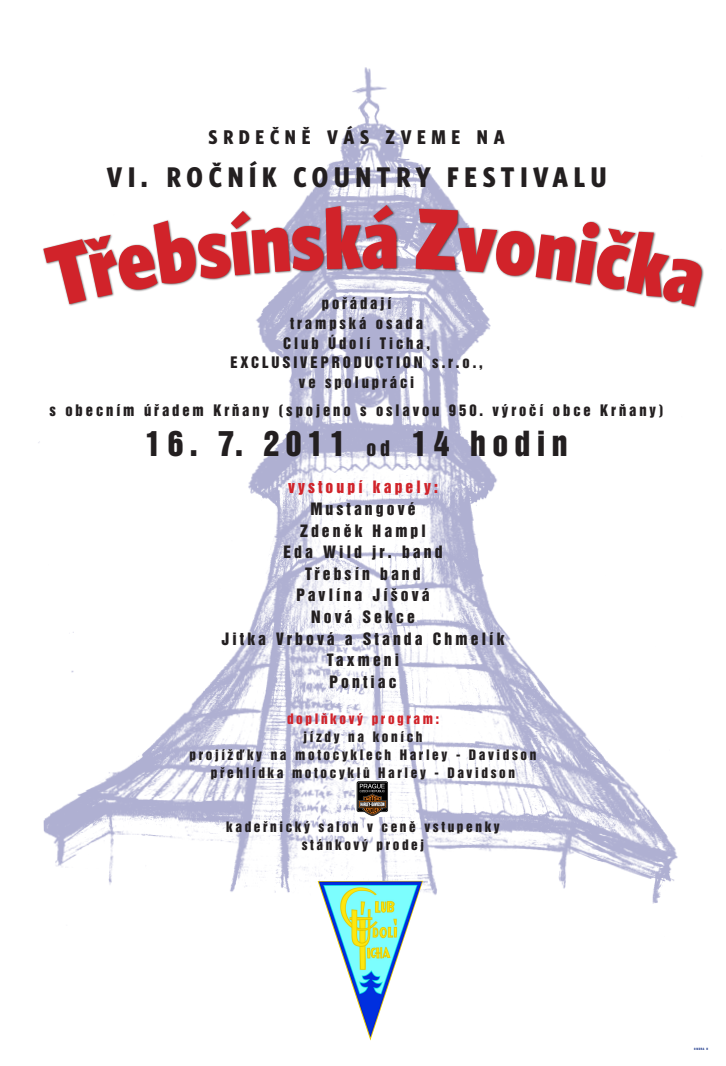
<style>
.page{position:relative;width:726px;height:1066px;background:#fff}
.page>*{position:absolute;margin:0;border:0;box-sizing:border-box;transform-origin:0 0}
.t1{font:86.88px "Whitney Cond CE Black";color:#d1232a}
.t2{font:31.64px "Helvetica Inserat LT Std";letter-spacing:.2em;color:#231f20}
.t3{font:28.48px "Whitney Cond CE Bold";letter-spacing:.2em;color:#231f20}
.t4{font:19.96px "Whitney Cond CE Bold";letter-spacing:.285em;color:#231f20}
.t5{font:15.6px "Helvetica Inserat LT Std";letter-spacing:.2em;color:#231f20}
.t6{font:15.6px "Helvetica Inserat LT Std";letter-spacing:.2em;color:#d1232a}
.t7{font:14.52px/27.4px "Helvetica Inserat LT Std";letter-spacing:.2em;color:#231f20;text-align:center}
.t8{font:13.2px "Helvetica Inserat LT Std";letter-spacing:.2em;color:#231f20}
.t9{font:13.2px "Helvetica Inserat LT Std";letter-spacing:.2em;color:#d1232a}
.t10{font:2.8px "Helvetica Inserat LT Std";letter-spacing:.2em;color:#253f8e}
.s1{font-style:inherit}
.s2{font-size:19.68px}
</style>
<div class="page">
<img style="left:38px;top:67px;width:640px;height:837px">
<img style="left:317px;top:881px;width:106px;height:159px">
<img style="left:356px;top:781px;width:33px;height:35px">
<div style="left:42px;top:203px;width:662px;height:106px;background:#231f20;opacity:.75"></div>
<svg style="left:43px;top:205px;width:319px;height:102px"></svg>
<svg style="left:416px;top:209px;width:288px;height:98px"></svg>
<p class="t4" style="left:209px;top:125px;width:297px">SRDEČNĚ VÁS ZVEME NA</p>
<p class="t3" style="left:107px;top:160px;width:501px"><span class="s1">VI.</span> ROČNÍK COUNTRY FESTIVALU</p>
<p class="t1" style="left:361px;top:186px;width:39px">á</p>
<p class="t7" style="left:322px;top:290px;width:71px">pořádají</p>
<p class="t7" style="left:290px;top:310px;width:134px">trampská osada</p>
<p class="t7" style="left:283px;top:330px;width:148px">Club Údolí Ticha,</p>
<p class="t7" style="left:230px;top:349px;width:112px">EXCLUSIVEPROD</p>
<p class="t7" style="left:365px;top:349px;width:49px">UCTION</p>
<p class="t7" style="left:432px;top:349px;width:52px">s.r.o.,</p>
<p class="t7" style="left:50px;top:369px;width:615px">ve spolupráci<br>s obecním úřadem Krňany (spojeno s oslavou 950. výročí obce Krňany)</p>
<p class="t2" style="left:146px;top:424px;width:423px">16. 7. 2011 <span class="s2">od</span> 14 hodin</p>
<p class="t6" style="left:288px;top:478px;width:151px">vystoupí kapely:</p>
<p class="t5" style="left:310px;top:499px;width:107px">Mustangové</p>
<p class="t5" style="left:300px;top:521px;width:127px">Zdeněk Hampl</p>
<p class="t5" style="left:283px;top:543px;width:161px">Eda Wild jr. band</p>
<p class="t5" style="left:305px;top:564px;width:117px">Třebsín band</p>
<p class="t5" style="left:296px;top:586px;width:135px">Pavlína Jíšová</p>
<p class="t5" style="left:311px;top:607px;width:105px">Nová Sekce</p>
<p class="t5" style="left:221px;top:629px;width:284px">Jitka Vrbová a Standa Chmelík</p>
<p class="t5" style="left:327px;top:651px;width:74px">Taxmeni</p>
<p class="t5" style="left:329px;top:672px;width:69px">Pontiac</p>
<p class="t9" style="left:287px;top:711px;width:153px">doplňkový program:</p>
<p class="t8" style="left:303px;top:729px;width:120px">jízdy na koních</p>
<p class="t8" style="left:189px;top:747px;width:348px">projížďky na motocyklech Harley - Davidson</p>
<p class="t8" style="left:211px;top:765px;width:305px">přehlídka motocyklů Harley - Davidson</p>
<p class="t8" style="left:226px;top:819px;width:275px">kadeřnický salon v ceně vstupenky</p>
<p class="t8" style="left:302px;top:837px;width:124px">stánkový prodej</p>
<p class="t10" style="left:694px;top:1047px;width:15px">ondra h</p>
</div>
